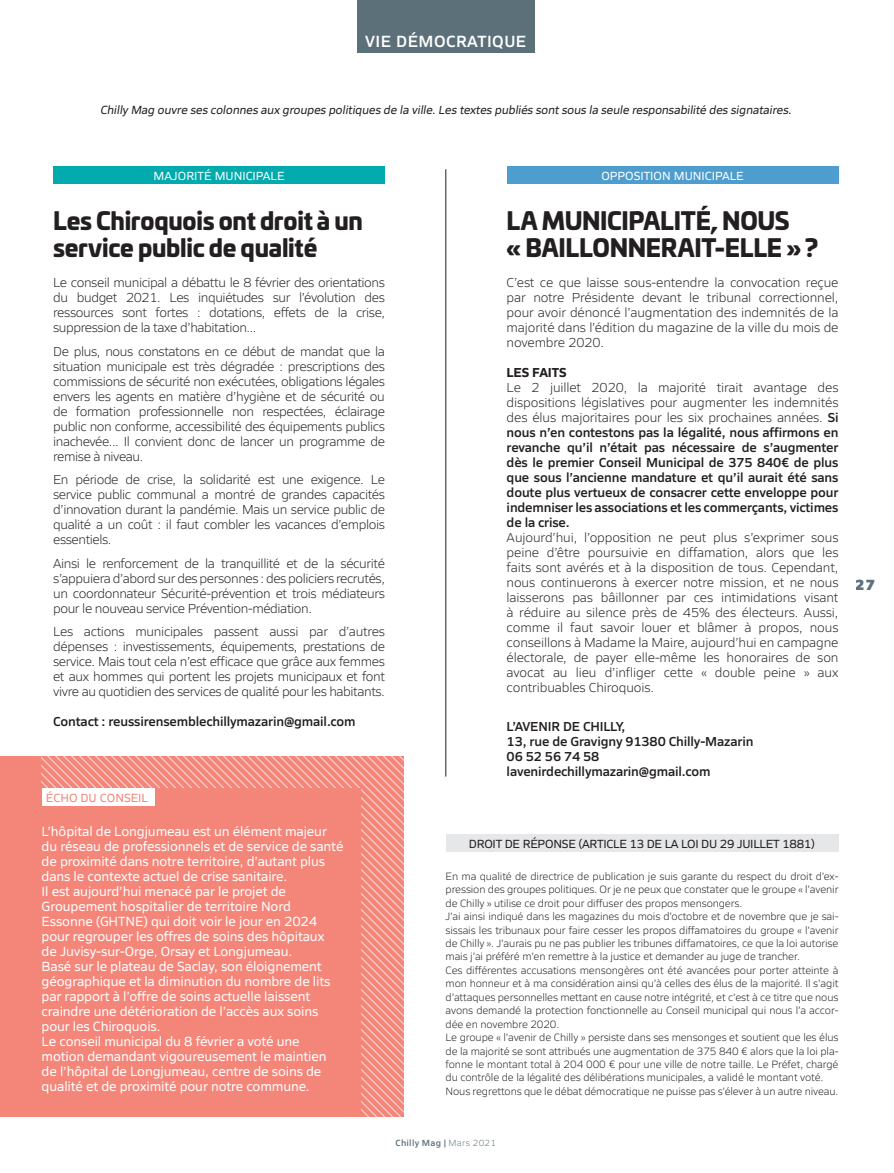
<style>
.page{position:relative;width:894px;height:1173px;background:#fff}
.page>*{position:absolute;margin:0;border:0;box-sizing:border-box;transform-origin:0 0}
.t1{font:900 24px/27px "Univia Pro";letter-spacing:-.01em;color:#231f20}
.t2{font:600 16.5px "Siro";letter-spacing:.03em;color:#fff}
.t3{font:800 15px "Siro";color:#5c707a}
.t4{font:13.5px/15px "Siro";letter-spacing:-.01em;color:#fff}
.t5{font:300 13.2px/15px "Siro";letter-spacing:-.03em;color:#231f20;text-align:justify}
.t6{font:600 13.2px/15px "Siro";letter-spacing:-.01em;color:#231f20;text-align:justify}
.t7{font:700 13.2px "Siro";color:#231f20}
.t8{font:italic 12px "Siro";color:#231f20}
.t9{font:12px "Siro";letter-spacing:-.02em;color:#231f20}
.t10{font:12px "Siro";color:#fff}
.t11{font:12px "Siro";color:#f48579}
.t12{font:300 10.8px/13.5px "Siro";letter-spacing:-.01em;color:#231f20}
.t13{font:600 9px "Siro";letter-spacing:.03em;color:#5c707a}
.s1{font-weight:300}
</style>
<div class="page">
<div style="left:357px;top:0;width:177px;height:53px;background:#5c707a"></div>
<div style="left:53px;top:166px;width:332px;height:18px;background:#00aaad"></div>
<div style="left:506px;top:166px;width:332px;height:18px;background:#4e9dcf"></div>
<hr style="left:445px;top:169px;width:1px;height:607px;background:#231f20">
<div style="left:0;top:756px;width:403px;height:360px;background:#f48579"></div>
<svg style="left:41px;top:756px;width:362px;height:360px"></svg>
<div style="left:40px;top:787px;width:321px;height:329px;background:#f48579"></div>
<div style="left:42px;top:787px;width:113px;height:18px;background:#fff"></div>
<div style="left:445px;top:834px;width:393px;height:18px;background:#e6e7e9"></div>
<p class="t2" style="left:365px;top:28px;width:162px">vie démocratique</p>
<p class="t8" style="left:100px;top:101px;width:695px">Chilly Mag ouvre ses colonnes aux groupes politiques de la ville.Les textes publiés sontsous la seule responsabilité des signataires.</p>
<p class="t10" style="left:153px;top:167px;width:133px">majorité mu nicipale</p>
<h1 class="t1" style="left:53px;top:206px;width:311px">Les Chiroquois ont droit à un service public de qualité</h1>
<p class="t5" style="left:53px;top:274px;width:333px">Le conseil municipal a débattu le 8 février des orientations du budget 2021. Les inquiétudes sur l’évolution des ressources sont fortes : dotations, effets de la crise, suppression de la taxe d’habitation...</p>
<p class="t5" style="left:53px;top:343px;width:333px">De plus, nous constatons en ce début de mandat que la situation municipale est très dégradée : prescriptions des commissions de sécurité non exécutées, obligations légales envers les agents en matière d’hygiène et de sécurité ou de formation professionnelle non respectées, éclairage public non conforme, accessibilité des équipements publics inachevée... Il convient donc de lancer un programme de remise à niveau.</p>
<p class="t5" style="left:53px;top:471px;width:333px">En période de crise, la solidarité est une exigence. Le service public communal a montré de grandes capacités d’innovation durant la pandémie. Mais un service public de qualité a un coût : il faut combler les vacances d’emplois essentiels.</p>
<p class="t5" style="left:53px;top:555px;width:333px">Ainsi le renforcement de la tranquillité et de la sécurité s’appuiera d’abord sur des personnes : des policiers recrutés, un coordonnateur Sécurité-prévention et trois médiateurs pour le nouveau service Prévention-médiation.</p>
<p class="t5" style="left:53px;top:623px;width:333px">Les actions municipales passent aussi par d’autres dépenses : investissements, équipements, prestations de service. Mais tout cela n’est efficace que grâce aux femmes et aux hommes qui portent les projets municipaux et font vivre au quotidien des services de qualité pour les habitants.</p>
<p class="t6" style="left:53px;top:713px;width:304px">Contact : reussirensemblechillymazarin@gmail.com</p>
<p class="t11" style="left:46px;top:788px;width:104px">écho du conseil</p>
<p class="t4" style="left:42px;top:822px;width:303px">L’hôpital de Longjumeau est un élément majeur du réseau de professionnels et de service de santé de proximité dans notre territoire, d’autant plus dans le contexte actuel de crise sanitaire.<br>I l est aujourd’hui menacé par le projet de Groupement hospitalier de territoire Nord Essonne (GHTNE</p>
<p class="t4" style="left:42px;top:912px;width:290px;text-indent:102px">) qui doit voir le jour en 2024 pour regrouper les offres de soins des hôpitaux de Juvisy-sur-Orge, Orsay et Longjumeau.<br>Basé sur le plateau de Saclay, son éloignement géographique et la diminution du nombre de lits par rapport à l’offre de soins actuelle laissent craindre une détérioration de l’accès aux soins pour les Chiroquois.<br>Le conseil municipal du 8 février a voté une motion demandant vigoureusement le maintien de l’hôpital de Longjumeau, centre de soins de qualité et de proximité pour notre commune.</p>
<p class="t10" style="left:601px;top:167px;width:144px">opposition mu nicipale</p>
<h1 class="t1" style="left:506px;top:206px;width:313px">LA MUNICIPALITÉ, NOUS<br>« BAILLONNERAIT-ELLE » ?</h1>
<p class="t5" style="left:506px;top:274px;width:333px">C’est ce que laisse sous-entendre la convocation reçue par notre Présidente devant le tribunal correctionnel, pour avoir dénoncé l’augmentation des indemnités de la majorité dans l’édition du magazine de la ville du mois de novembre 2020.</p>
<p class="t7" style="left:506px;top:362px;width:61px">LES FAITS</p>
<p class="t6" style="left:506px;top:379px;width:333px"><span class="s1">Le 2 juillet 2020, la majorité tirait avantage des dispositions législatives pour augmenter les indemnités des élus majoritaires pour les six prochaines années.</span> Si nous n’en contestons pas la légalité, nous affirmons en revanche qu’il n’était pas nécessaire de s’augmenter dès le premier Conseil Municipal de 375 840€ de plus que sous l’ancienne mandature et qu’il aurait été sans doute plus vertueux de consacrer cette enveloppe pour indemniser les associations et les commerçants, victimes de la crise.</p>
<p class="t5" style="left:506px;top:529px;width:333px">Aujourd’hui, l’opposition ne peut plus s’exprimer sous peine d’être poursuivie en diffamation, alors que les faits sont avérés et à la disposition de tous. Cependant, nous continuerons à exercer notre mission, et ne nous laisserons pas bâillonner par ces intimidations visant à réduire au silence près de 45% des électeurs. Aussi, comme il faut savoir louer et blâmer à propos, nous conseillons à Madame la Maire, aujourd’hui en campagne électorale, de payer elle-même les honoraires de son avocat au lieu d’infliger cette « double peine » aux contribuables Chiroquois.</p>
<p class="t6" style="left:506px;top:717px;width:17px">L’AVENIR</p>
<p class="t6" style="left:506px;top:717px;width:248px;text-align:left;text-indent:56px">DE CHILLY,<br>13, rue de Gravigny 91380 Chilly-Mazarin<br>06 52 56 74 58 lavenirdechillymazarin@gmail.com</p>
<p class="t9" style="left:469px;top:834px;width:347px">Droit de réponse (article 13 de la loi du 29 ju illet 1881)</p>
<p class="t12" style="left:445px;top:868px;width:394px">En ma qualité de directrice de publication je suis garante du respect du droit d’ex&shy;pression des groupes politiques. Or je ne peux que constater que le groupe « l’avenir de Chilly » utilise ce droit pour diffuser des propos mensongers.<br>J’ai ainsi indiqué dans les magazines du mois d’octobre et de novembre que je sai&shy;sissais les tribunaux pour faire cesser les propos diffamatoires du groupe « l’avenir de Chilly ». J’aurais pu ne pas publier les tribunes diffamatoires, ce que la loi autorise mais j’ai préféré m’en remettre à la justice et demander au juge de trancher.<br>Ces différentes accusations mensongères ont été avancées pour porter atteinte à mon honneur et à ma considération ainsi qu’à celles des élus de la majorité. Il s’agit d’attaques personnelles mettant en cause notre intégrité, et c’est à ce titre que nous avons demandé la protection fonctionnelle au Conseil municipal qui nous l’a accor&shy;dée en novembre 2020.<br>Le groupe « l’avenir de Chilly » persiste dans ses mensonges et soutient que les élus de la majorité se sont attribués une augmentation de 375 840 € alors que la loi pla&shy;fonne le montant total à 204 000 € pour une ville de notre taille. Le Préfet, chargé du contrôle de la légalité des délibérations municipales, a validé le montant voté.<br>Nous regrettons que le débat démocratique ne puisse pas s’élever à un autre niveau.</p>
<p class="t13" style="left:395px;top:1135px;width:102px">Chilly Mag <span class="s1">Mars 2021</span></p>
<p class="t3" style="left:855px;top:572px;width:21px">27</p>
</div>
